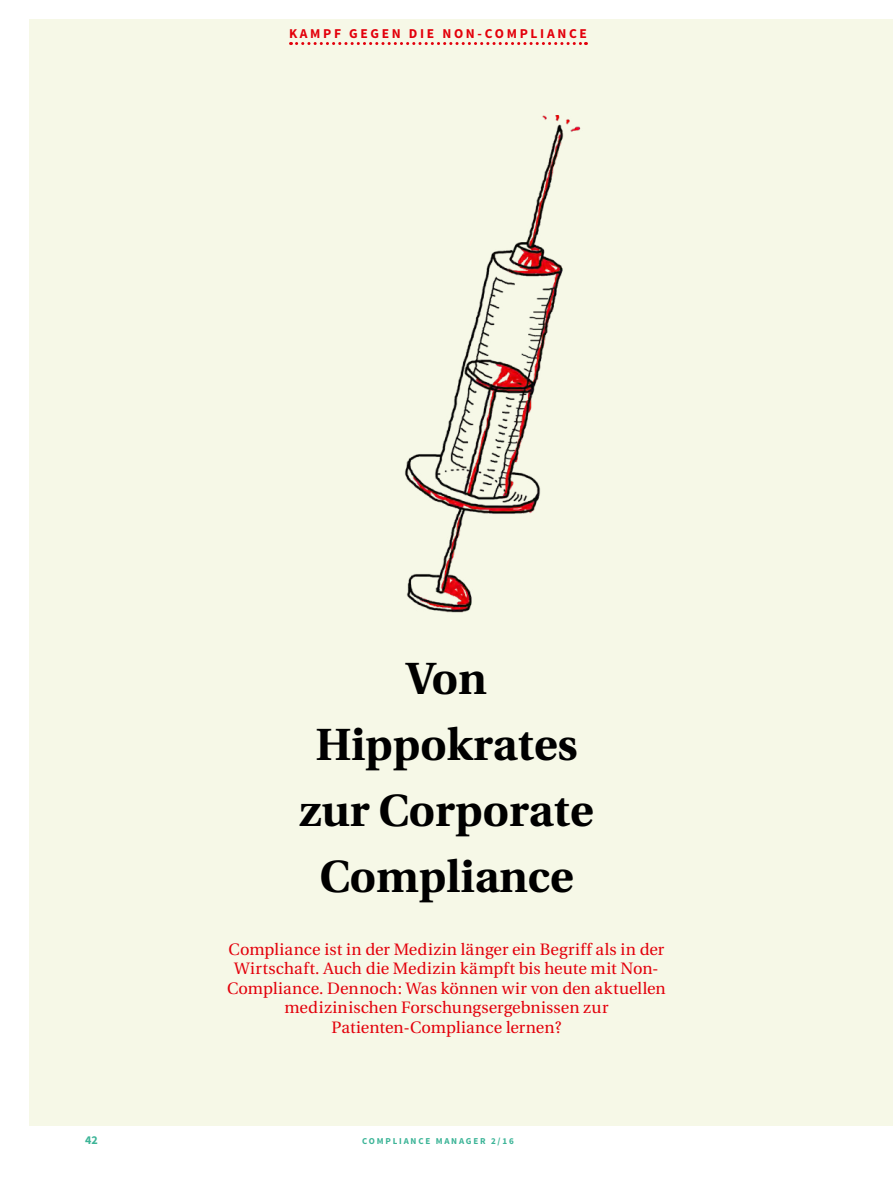
<style>
.page{position:relative;width:893px;height:1191px;background:#fff}
.page>*{position:absolute;margin:0;border:0;box-sizing:border-box;transform-origin:0 0}
.t1{font:700 45px/66px "Utopia";color:#000;text-align:center}
.t2{font:16.5px/19.5px "Utopia";letter-spacing:.005em;color:#e3000b;text-align:center}
.t3{font:700 13.5px "Source Sans Pro";letter-spacing:.2em;color:#e3000b}
.t4{font:700 12px "Source Sans Pro";color:#3cb497}
.t5{font:700 9px "Source Sans Pro";letter-spacing:.2em;color:#3cb497}
</style>
<div class="page">
<div style="left:30px;top:19px;width:863px;height:1106px;background:#f6f8e7"></div>
<img style="left:405px;top:116px;width:176px;height:497px">
<svg style="left:297px;top:42px;width:289px;height:3px"></svg>
<p class="t3" style="left:289px;top:24px;width:298px">KAMPF GE GE N DIE N ON-COMPLIANCE</p>
<p class="t3" style="left:407px;top:24px;width:64px">BANKE N</p>
<p class="t3" style="left:417px;top:24px;width:54px">ANKEN</p>
<h1 class="t1" style="left:300px;top:646px;width:295px">Von<br>Hippokrates zur Corporate<br>Compliance</h1>
<p class="t2" style="left:227px;top:939px;width:440px">Compliance ist in der Medizin länger ein Begriff als in der Wirtschaft. Auch die Medizin kämpft bis heute mit Non-Compliance. Dennoch: Was können wir von den aktuellen medizinischen Forschungsergebnissen zur Patienten-Compliance lernen?</p>
<p class="t4" style="left:85px;top:1132px;width:14px">42</p>
<p class="t5" style="left:362px;top:1135px;width:153px">COMPLIANCE M ANAGER 2/16</p>
</div>
